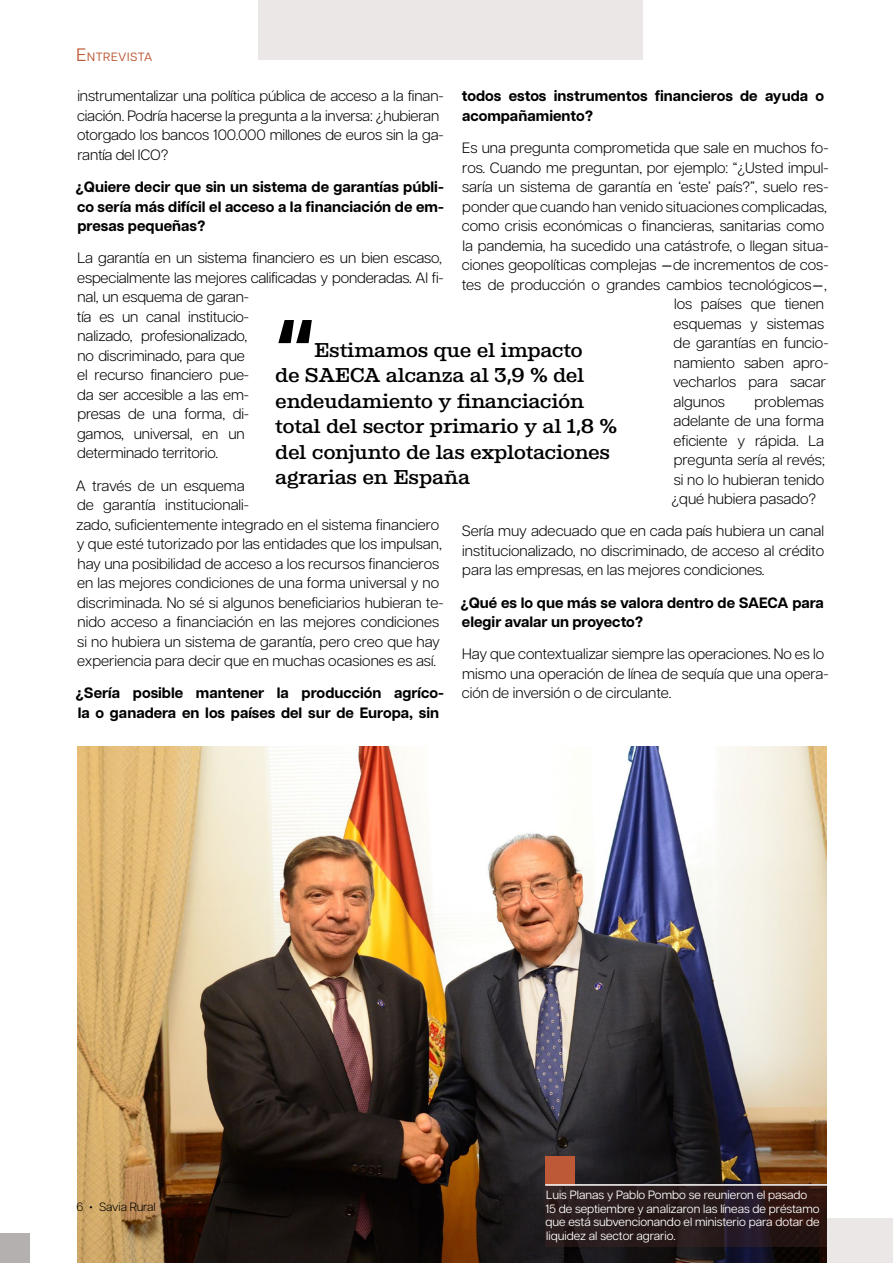
<style>
.page{position:relative;width:893px;height:1263px;background:#fff}
.page>*{position:absolute;margin:0;border:0;box-sizing:border-box;transform-origin:0 0}
.t1{font:800 75px "Albiona";color:#000}
.t2{font:500 21px/25.5px "Albiona";letter-spacing:-.02em;color:#000}
.cuerpo_de_texto_P{font:300 15px/19.5px "Articulat CF";color:#000}
.cuerpo_de_texto_P-2{font:700 15px/19.5px "Articulat CF";color:#000}
.t3{font:12px/13.5px "Articulat CF";color:#fff}
.t4{font:300 12px "Articulat CF";letter-spacing:-.005em;color:#000}
.t5{font:12px "Articulat CF";letter-spacing:.05em;color:#bd5937}
.s1{font-size:18px}
.s2{font-family:"Arial Narrow";font-weight:400}
.s3{font-size:24px}
</style>
<div class="page">
<div style="left:258px;top:0;width:385px;height:60px;background:#eae7e6"></div>
<div style="left:643px;top:1218px;width:250px;height:45px;background:#eae7e6"></div>
<img style="left:78px;top:746px;width:748px;height:517px">
<div style="left:545px;top:1156px;width:30px;height:30px;background:#bd5937"></div>
<svg style="left:545px;top:1186px;width:281px;height:61px;background:#291a1c"></svg>
<hr style="left:545px;top:1184px;width:288px;height:2px;background:#fff">
<div style="left:0;top:1233px;width:30px;height:30px;background:#b3b0af"></div>
<p class="t5" style="left:77px;top:48px;width:77px"><span class="s1">E</span>NTREVISTA</p>
<p class="cuerpo_de_texto_P-2" style="left:462px;top:86px;width:364px">todos estos instrumentos financieros de ayuda o acompañamiento?</p>
<p class="cuerpo_de_texto_P" style="left:462px;top:137px;width:368px">Es una pregunta comprometida que sale en muchos fo-</p>
<p class="cuerpo_de_texto_P" style="left:462px;top:157px;width:368px">ros. Cuando me preguntan, por ejemplo: “¿Usted impul-</p>
<p class="cuerpo_de_texto_P" style="left:462px;top:176px;width:368px">saría un sistema de garantía en ‘este’ país?”, suelo res-</p>
<p class="cuerpo_de_texto_P" style="left:462px;top:196px;width:366px">ponder que cuando han venido situaciones complicadas,</p>
<p class="cuerpo_de_texto_P" style="left:462px;top:215px;width:364px">como crisis económicas o financieras, sanitarias como</p>
<p class="cuerpo_de_texto_P" style="left:462px;top:235px;width:368px">la pandemia, ha sucedido una catástrofe, o llegan situa-</p>
<p class="cuerpo_de_texto_P" style="left:462px;top:254px;width:368px">ciones geopolíticas complejas <span class="s2">―</span>de incrementos de cos-</p>
<p class="cuerpo_de_texto_P" style="left:462px;top:274px;width:367px">tes de producción o grandes cambios tecnológicos<span class="s2">―</span>,</p>
<p class="cuerpo_de_texto_P" style="left:674px;top:293px;width:152px">los países que tienen</p>
<p class="cuerpo_de_texto_P" style="left:674px;top:313px;width:152px">esquemas y sistemas</p>
<p class="cuerpo_de_texto_P" style="left:674px;top:332px;width:156px">de garantías en funcio-</p>
<p class="cuerpo_de_texto_P" style="left:674px;top:352px;width:156px">namiento saben apro-</p>
<p class="cuerpo_de_texto_P" style="left:673px;top:371px;width:154px">vecharlos para sacar</p>
<p class="cuerpo_de_texto_P" style="left:674px;top:391px;width:53px">algunos</p>
<p class="cuerpo_de_texto_P" style="left:77px;top:85px;width:368px">instrumentalizar una política pública de acceso a la finan&shy;ciación. Podría hacerse la pregunta a la inversa: ¿hubieran otorgado los bancos 100.000 millones de euros sin la ga&shy;rantía del ICO?</p>
<p class="cuerpo_de_texto_P-2" style="left:75px;top:177px;width:370px;text-align:justify">¿Quiere decir que sin un sistema de garantías públi&shy;co sería más difícil el acceso a la financiación de em&shy;presas pequeñas?</p>
<p class="cuerpo_de_texto_P" style="left:77px;top:247px;width:368px">La garantía en un sistema financiero es un bien escaso, especialmente las mejores calificadas y ponderadas. Al fi&shy;nal, un esquema de garan-<br>tía es un canal institucio-<br>nalizado, profesionalizado,<br>no discriminado, para que<br>el recurso financiero pue-<br>da ser accesible a las em-<br>presas de una forma, di-<br>gamos, universal, en un<br>determinado territorio.</p>
<p class="cuerpo_de_texto_P" style="left:76px;top:475px;width:369px">A través de un esquema<br>de garantía institucionali-<br>zado, suficientemente integrado en el sistema financiero y que esté tutorizado por las entidades que los impulsan, hay una posibilidad de acceso a los recursos financieros en las mejores condiciones de una forma universal y no discriminada. No sé si algunos beneficiarios hubieran te&shy;nido acceso a financiación en las mejores condiciones si no hubiera un sistema de garantía, pero creo que hay experiencia para decir que en muchas ocasiones es así.</p>
<p class="cuerpo_de_texto_P-2" style="left:75px;top:683px;width:370px">¿Sería posible mantener la producción agríco&shy;la o ganadera en los países del sur de Europa, sin</p>
<h1 class="t1" style="left:275px;top:301px;width:41px">“</h1>
<h2 class="t2" style="left:275px;top:337px;width:343px;text-indent:39px">Estimamos que el impacto<br>de SAECA alcanza al 3,9 % del endeudamiento y financiación total del sector primario y al 1,8 % del conjunto de las explotaciones agrarias en España</h2>
<p class="cuerpo_de_texto_P" style="left:672px;top:391px;width:155px;text-align:justify;text-indent:83px">problemas adelante de una forma eficiente y rápida. La pregunta sería al revés; si no lo hubieran tenido ¿qué hubiera pasado?</p>
<p class="cuerpo_de_texto_P" style="left:462px;top:520px;width:364px;text-align:justify">Sería muy adecuado que en cada país hubiera un canal institucionalizado, no discriminado, de acceso al crédito para las empresas, en las mejores condiciones.</p>
<p class="cuerpo_de_texto_P-2" style="left:460px;top:592px;width:365px">¿Qué es lo que más se valora dentro de SAECA para elegir avalar un proyecto?</p>
<p class="cuerpo_de_texto_P" style="left:462px;top:643px;width:368px">Hay que contextualizar siempre las operaciones. No es lo mismo una operación de línea de sequía que una opera&shy;ción de inversión o de circulante.</p>
<p class="t4" style="left:77px;top:1198px;width:81px">6 <span class="s3">·</span> Savia Rural</p>
<p class="t3" style="left:545px;top:1187px;width:276px">Luis Planas y Pablo Pombo se reunieron el pasado 15 de septiembre y analizaron las líneas de préstamo que está subvencionando el ministerio para dotar de liquidez al sector agrario.</p>
</div>
